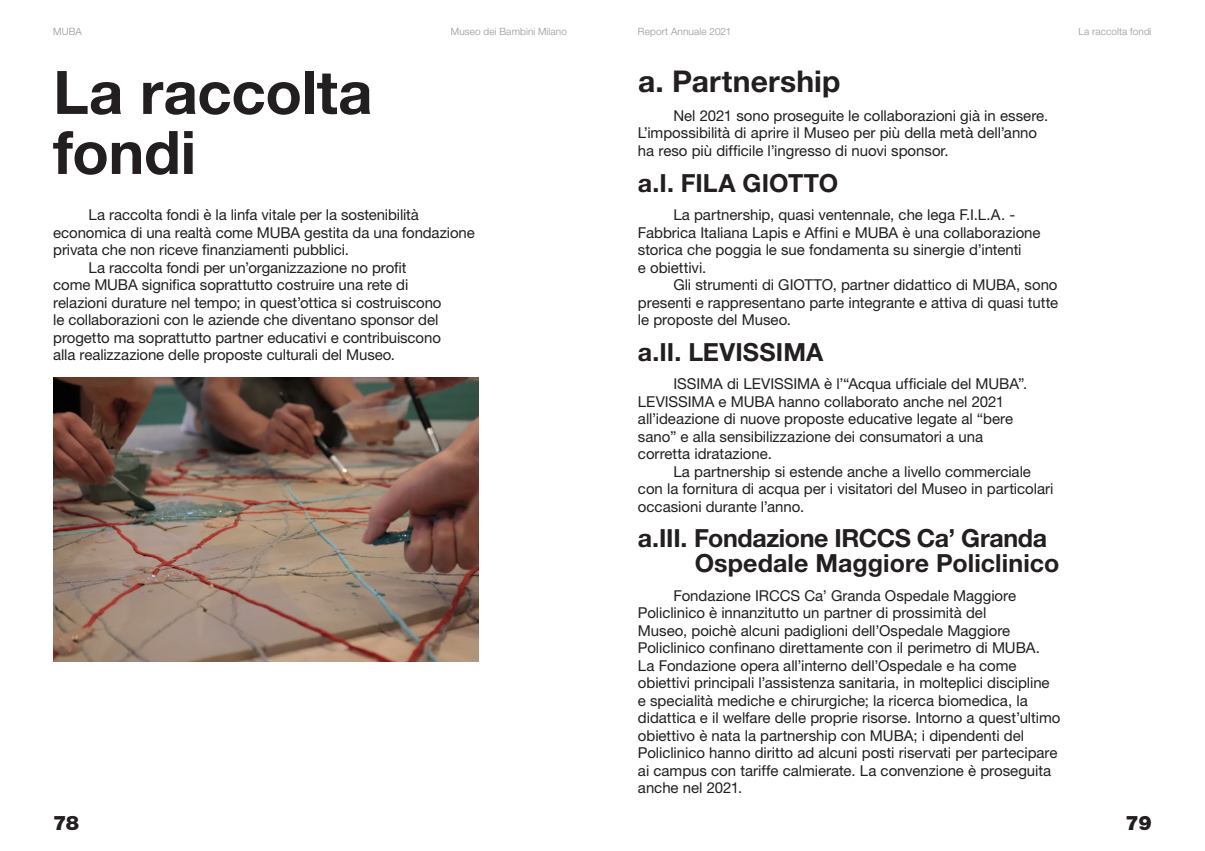
<style>
.page{position:relative;width:1205px;height:851px;background:#fff}
.page>*{position:absolute;margin:0;border:0;box-sizing:border-box;transform-origin:0 0}
.Titolo_1{font:700 60px/60px "Helvetica Neue LT Pro";letter-spacing:-.005em;color:#231f20}
.Titolo_2{font:700 30px "Helvetica Neue LT Pro";letter-spacing:.005em;color:#231f20}
.Titolo_3{font:700 25px "Helvetica Neue LT Pro";color:#231f20}
.t1{font:900 20px "Helvetica Neue LT Pro";color:#231f20}
.Testo_HN_12_14{font:15px/17.5px "Helvetica Neue LT Pro";letter-spacing:-.005em;color:#231f20}
.t2{font:300 10px "Helvetica Neue LT Pro";letter-spacing:.015em;color:#939598}
</style>
<div class="page">
<img style="left:53px;top:378px;width:425px;height:283px">
<p class="t2" style="left:53px;top:26px;width:30px">MUBA</p>
<p class="t2" style="left:451px;top:26px;width:118px">Museo dei Bambini Milano</p>
<p class="t2" style="left:638px;top:26px;width:95px">Report Annuale 2021</p>
<p class="t2" style="left:1078px;top:26px;width:75px">La raccolta fondi</p>
<p class="Titolo_1" style="left:53px;top:61px;width:321px">La raccolta fondi</p>
<p class="Testo_HN_12_14" style="left:53px;top:206px;width:423px;text-indent:35px">La raccolta fondi è la linfa vitale per la sostenibilità economica di una realtà come MUBA gestita da una fondazione privata che non riceve finanziamenti pubblici.</p>
<p class="Testo_HN_12_14" style="left:53px;top:258px;width:390px;text-indent:35px">La raccolta fondi per un’organizzazione no profit come MUBA significa soprattutto costruire una rete di relazioni durature nel tempo; in quest’ottica si costruiscono le collaborazioni con le aziende che diventano sponsor del progetto ma soprattutto partner educativi e contribuiscono alla realizzazione delle proposte culturali del Museo.</p>
<p class="Titolo_2" style="left:638px;top:63px;width:204px">a. Partnership</p>
<p class="Testo_HN_12_14" style="left:638px;top:107px;width:412px;text-indent:35px">Nel 2021 sono proseguite le collaborazioni già in essere.<br>L’impossibilità di aprire il Museo per più della metà dell’anno ha reso più difficile l’ingresso di nuovi sponsor.</p>
<p class="Titolo_3" style="left:638px;top:167px;width:202px">a.I. FILA GIOTTO</p>
<p class="Testo_HN_12_14" style="left:638px;top:206px;width:404px;text-indent:35px">La partnership, quasi ventennale, che lega F.I.L.A. -<br>Fabbrica Italiana Lapis e Affini e MUBA è una collaborazione storica che poggia le sue fondamenta su sinergie d’intenti</p>
<p class="Testo_HN_12_14" style="left:638px;top:258px;width:70px">e obiettivi.</p>
<p class="Testo_HN_12_14" style="left:638px;top:276px;width:422px;text-align:justify;text-indent:35px">Gli strumenti di GIOTTO, partner didattico di MUBA, sono presenti e rappresentano parte integrante e attiva di quasi tutte le proposte del Museo.</p>
<p class="Titolo_3" style="left:638px;top:336px;width:187px">a.II. LEVISSIMA</p>
<p class="Testo_HN_12_14" style="left:638px;top:375px;width:391px;text-indent:35px">ISSIMA di LEVISSIMA è l’“Acqua ufficiale del MUBA”.<br>LEVISSIMA e MUBA hanno collaborato anche nel 2021 all’ideazione di nuove proposte educative legate al “bere sano” e alla sensibilizzazione dei consumatori a una corretta idratazione.</p>
<p class="Testo_HN_12_14" style="left:638px;top:462px;width:417px;text-indent:35px">La partnership si estende anche a livello commerciale con la fornitura di acqua per i visitatori del Museo in particolari occasioni durante l’anno.</p>
<p class="Titolo_3" style="left:638px;top:523px;width:411px">a.III. Fondazione IRCCS Ca’ Granda</p>
<p class="Titolo_3" style="left:695px;top:548px;width:366px">Ospedale Maggiore Policlinico</p>
<p class="Testo_HN_12_14" style="left:638px;top:586px;width:424px;text-indent:35px">Fondazione IRCCS Ca’ Granda Ospedale Maggiore Policlinico è innanzitutto un partner di prossimità del<br>Museo, poichè alcuni padiglioni dell’Ospedale Maggiore Policlinico confinano direttamente con il perimetro di MUBA.<br>La Fondazione opera all’interno dell’Ospedale e ha come obiettivi principali l’assistenza sanitaria, in molteplici discipline e specialità mediche e chirurgiche; la ricerca biomedica, la didattica e il welfare delle proprie risorse. Intorno a quest’ultimo obiettivo è nata la partnership con MUBA; i dipendenti del Policlinico hanno diritto ad alcuni posti riservati per partecipare ai campus con tariffe calmierate. La convenzione è proseguita anche nel 2021.</p>
<h3 class="t1" style="left:53px;top:810px;width:28px">78</h3>
<p class="t1" style="left:1125px;top:810px;width:28px">79</p>
</div>
